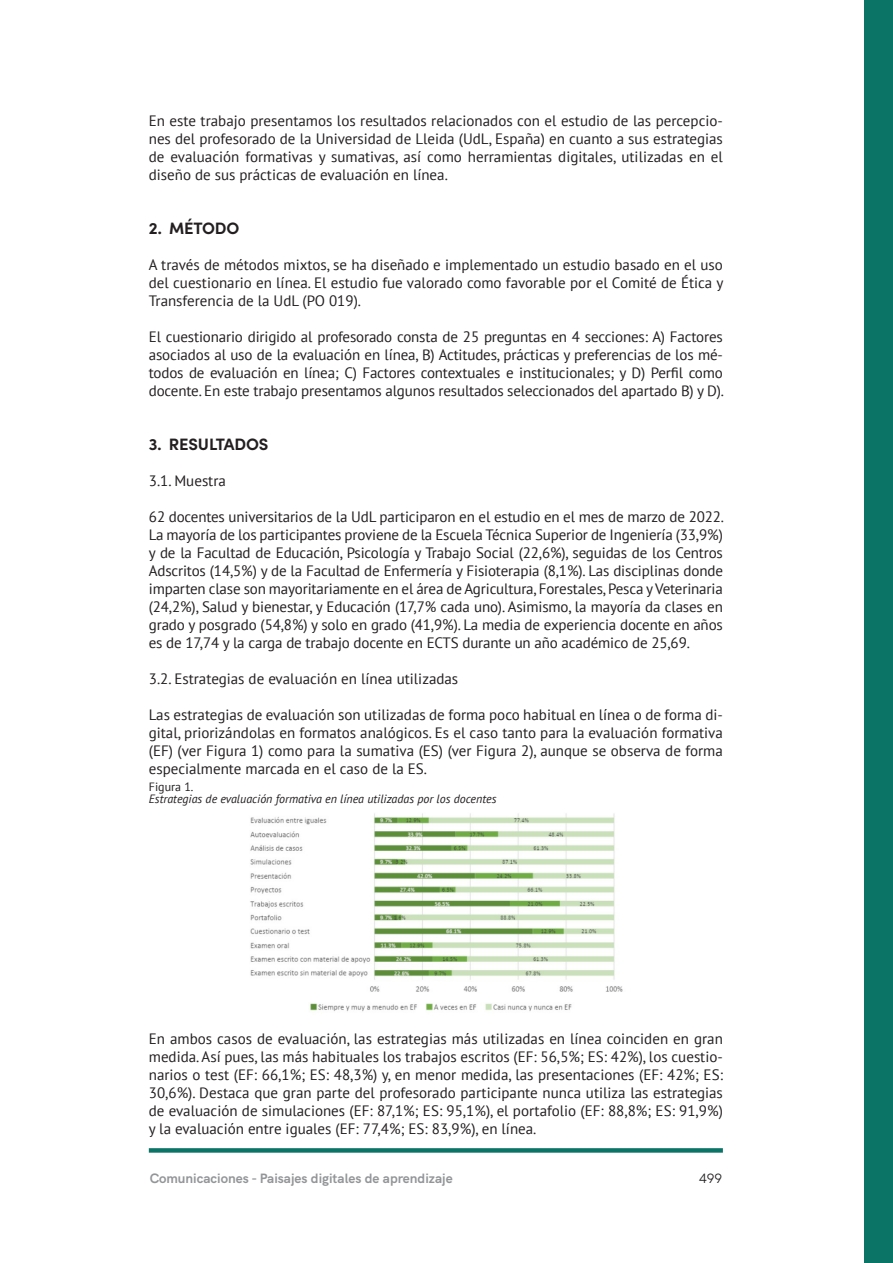
<style>
.page{position:relative;width:893px;height:1263px;background:#fff}
.page>*{position:absolute;margin:0;border:0;box-sizing:border-box;transform-origin:0 0}
.Títol_3{font:700 16.5px "Sofia Pro";letter-spacing:-.01em;color:#231f20}
.BODY_TEXT{font:15px/18px "PT Sans";color:#231f20;text-align:justify}
.t1{font:700 13.5px "HK Grotesk";color:#939598}
.t2{font:13.5px "HK Grotesk";color:#231f20}
.pie_FOTO{font:italic 12px/12px "PT Sans";color:#231f20}
.s1{font-style:normal}
</style>
<div class="page">
<div style="left:149px;top:1148px;width:574px;height:5px;background:#0b7467"></div>
<div style="left:864px;top:0;width:29px;height:1263px;background:#0b7467"></div>
<img style="left:250px;top:813px;width:373px;height:199px">
<p class="BODY_TEXT" style="left:149px;top:111px;width:576px">En este trabajo presentamos los resultados relacionados con el estudio de las percepcio&shy;nes del profesorado de la Universidad de Lleida (UdL, España) en cuanto a sus estrategias de evaluación formativas y sumativas, así como herramientas digitales, utilizadas en el diseño de sus prácticas de evaluación en línea.</p>
<p class="Títol_3" style="left:149px;top:216px;width:92px">2. MÉTODO</p>
<p class="BODY_TEXT" style="left:149px;top:255px;width:576px">A través de métodos mixtos, se ha diseñado e implementado un estudio basado en el uso del cuestionario en línea. El estudio fue valorado como favorable por el Comité de Ética y Transferencia de la UdL (PO 019).</p>
<p class="BODY_TEXT" style="left:149px;top:327px;width:577px">El cuestionario dirigido al profesorado consta de 25 preguntas en 4 secciones: A) Factores asociados al uso de la evaluación en línea, B) Actitudes, prácticas y preferencias de los mé&shy;todos de evaluación en línea; C) Factores contextuales e institucionales; y D) Perfil como docente. En este trabajo presentamos algunos resultados seleccionados del apartado B) y D).</p>
<p class="Títol_3" style="left:149px;top:432px;width:121px">3. RESULTADOS</p>
<p class="BODY_TEXT" style="left:149px;top:471px;width:79px">3.1. Muestra</p>
<p class="BODY_TEXT" style="left:149px;top:507px;width:577px">62 docentes universitarios de la UdL participaron en el estudio en el mes de marzo de 2022.<br>La mayoría de los participantes proviene de la Escuela Técnica Superior de Ingeniería (33,9%) y de la Facultad de Educación, Psicología y Trabajo Social (22,6%), seguidas de los Centros Adscritos (14,5%) y de la Facultad de Enfermería y Fisioterapia (8,1%). Las disciplinas donde imparten clase son mayoritariamente en el área de Agricultura, Forestales, Pesca y Veterinaria (24,2%), Salud y bienestar, y Educación (17,7% cada uno). Asimismo, la mayoría da clases en grado y posgrado (54,8%) y solo en grado (41,9%). La media de experiencia docente en años es de 17,74 y la carga de trabajo docente en ECTS durante un año académico de 25,69.</p>
<p class="BODY_TEXT" style="left:149px;top:669px;width:311px">3.2. Estrategias de evaluación en línea utilizadas</p>
<p class="BODY_TEXT" style="left:149px;top:705px;width:576px">Las estrategias de evaluación son utilizadas de forma poco habitual en línea o de forma di&shy;gital, priorizándolas en formatos analógicos. Es el caso tanto para la evaluación formativa (EF) (ver Figura 1) como para la sumativa (ES) (ver Figura 2), aunque se observa de forma especialmente marcada en el caso de la ES.</p>
<p class="pie_FOTO" style="left:149px;top:781px;width:349px"><span class="s1">Figura 1.<br></span>Estrategias de evaluación formativa en línea utilizadas por los docentes</p>
<p class="BODY_TEXT" style="left:149px;top:1029px;width:576px">En ambos casos de evaluación, las estrategias más utilizadas en línea coinciden en gran medida. Así pues, las más habituales los trabajos escritos (EF: 56,5%; ES: 42%), los cuestio&shy;narios o test (EF: 66,1%; ES: 48,3%) y, en menor medida, las presentaciones (EF: 42%; ES:<br>30,6%). Destaca que gran parte del profesorado participante nunca utiliza las estrategias de evaluación de simulaciones (EF: 87,1%; ES: 95,1%), el portafolio (EF: 88,8%; ES: 91,9%) y la evaluación entre iguales (EF: 77,4%; ES: 83,9%), en línea.</p>
<p class="t1" style="left:150px;top:1168px;width:305px">Comunicaciones - Paisajes digitales de aprendizaje</p>
<p class="t2" style="left:699px;top:1168px;width:24px">499</p>
</div>
